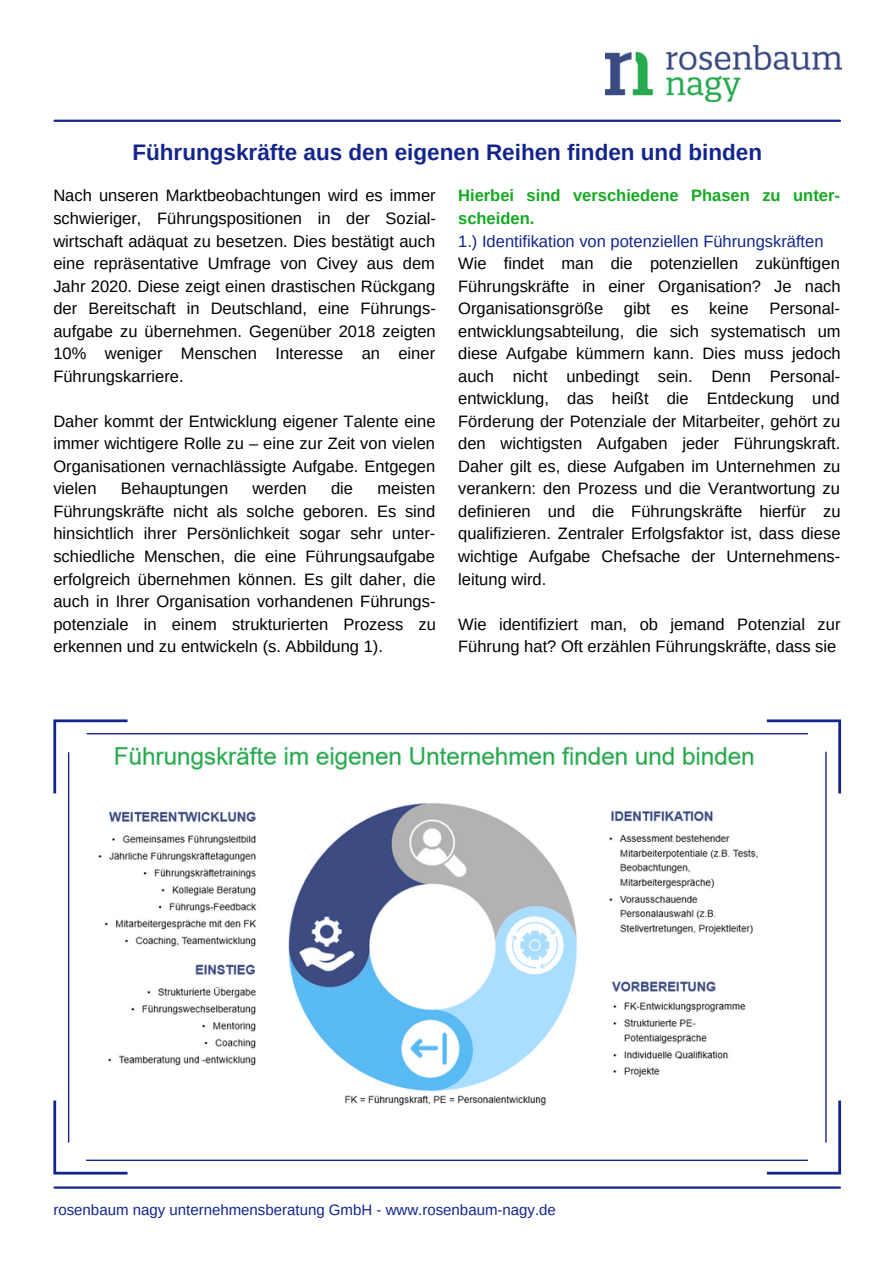
<style>
.page{position:relative;width:894px;height:1264px;background:#fff}
.page>*{position:absolute;margin:0;border:0;box-sizing:border-box;transform-origin:0 0}
.t1{font:700 22.5px "Arimo";color:#13258d}
.t2{font:16.5px/22.5px "Arimo";color:#000;text-align:justify}
.t3{font:16.5px "Arimo";color:#13258d}
.t4{font:700 16.5px/22.5px "Arimo";color:#13a920}
.t5{font:15px "Arimo";color:#13258d}
</style>
<div class="page">
<hr style="left:55px;top:120px;width:784px;height:2px;background:#13258d">
<img style="left:605px;top:45px;width:236px;height:57px">
<hr style="left:54px;top:1186px;width:785px;height:2px;background:#13258d">
<svg style="left:53px;top:719px;width:787px;height:455px"></svg>
<p class="t1" style="left:132px;top:139px;width:631px">Führungskräfte aus den eigenen Reihen finden und binden</p>
<p class="t2" style="left:53px;top:184px;width:384px">Nach unseren Marktbeobachtungen wird es immer schwieriger, Führungspositionen in der Sozial&shy;wirtschaft adäquat zu besetzen. Dies bestätigt auch eine repräsentative Umfrage von Civey aus dem Jahr 2020. Diese zeigt einen drastischen Rückgang der Bereitschaft in Deutschland, eine Führungs&shy;aufgabe zu übernehmen. Gegenüber 2018 zeigten 10% weniger Menschen Interesse an einer Führungskarriere.</p>
<p class="t2" style="left:53px;top:410px;width:383px">Daher kommt der Entwicklung eigener Talente eine immer wichtigere Rolle zu – eine zur Zeit von vielen Organisationen vernachlässigte Aufgabe. Entgegen vielen</p>
<p class="t4" style="left:458px;top:184px;width:383px">Hierbei sind verschiedene Phasen zu unter&shy;scheiden.</p>
<p class="t3" style="left:458px;top:231px;width:367px">1.) Identifikation von potenziellen Führungskräften</p>
<p class="t2" style="left:458px;top:252px;width:384px">Wie findet man die potenziellen zukünftigen Führungskräfte in einer Organisation? Je nach Organisationsgröße gibt</p>
<p class="t2" style="left:458px;top:297px;width:384px;text-indent:213px">es keine Personal&shy;entwicklungsabteilung, die sich systematisch um diese Aufgabe kümmern kann. Dies muss jedoch auch nicht unbedingt sein. Denn Personal&shy;entwicklung, das heißt die Entdeckung und Förderung der Potenziale der Mitarbeiter, gehört zu den wichtigsten Aufgaben jeder Führungskraft.<br>Daher gilt es, diese Aufgaben im Unternehmen zu verankern: den Prozess und die Verantwortung zu definieren und die Führungskräfte hierfür zu qualifizieren. Zentraler Erfolgsfaktor ist, dass diese wichtige Aufgabe Chefsache der Unternehmens&shy;leitung wird.</p>
<p class="t2" style="left:458px;top:612px;width:384px">Wie identifiziert man, ob jemand Potenzial zur<br>Führung hat? Oft erzählen Führungskräfte, dass sie</p>
<p class="t2" style="left:53px;top:477px;width:384px;text-indent:324px">meisten Führungskräfte nicht als solche geboren. Es sind hinsichtlich ihrer Persönlichkeit sogar sehr unter&shy;schiedliche Menschen, die eine Führungsaufgabe erfolgreich übernehmen können. Es gilt daher, die auch in Ihrer Organisation vorhandenen Führungs&shy;potenziale in einem strukturierten Prozess zu erkennen und zu entwickeln (s. Abbildung 1).</p>
<p class="t2" style="left:121px;top:477px;width:109px">Behauptungen</p>
<p class="t2" style="left:252px;top:477px;width:56px">werden</p>
<p class="t2" style="left:331px;top:477px;width:24px">die</p>
<p class="t5" style="left:53px;top:1201px;width:504px">rosenbaum nagy unternehmensberatung GmbH - www.rosenbaum-nagy.de</p>
</div>
